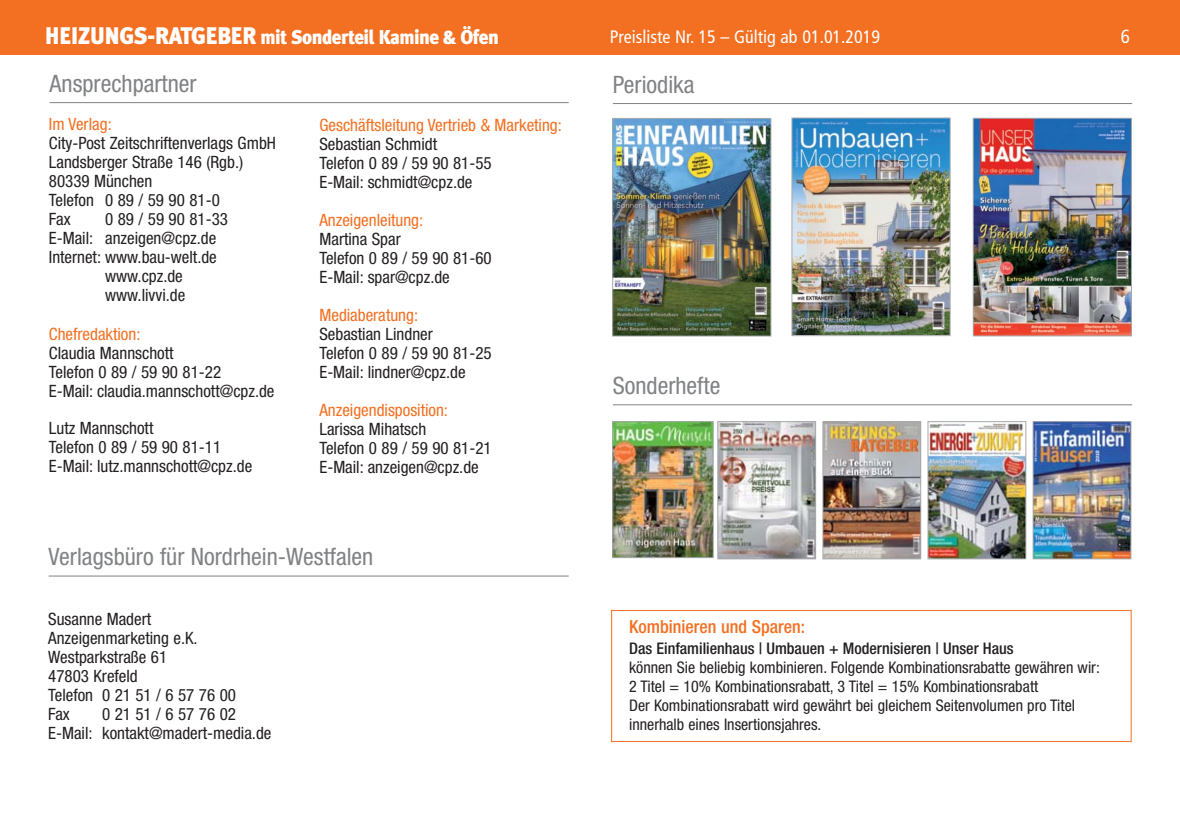
<style>
.page{position:relative;width:1180px;height:825px;background:#fff}
.page>*{position:absolute;margin:0;border:0;box-sizing:border-box;transform-origin:0 0}
.t1{font:condensed 24px "Helvetica Neue";color:#808285}
.t2{font:900 20px "Meta Plus";letter-spacing:-.03em;color:#fff;scale:.95 1}
.t3{font:condensed 19px "Frutiger";color:#fff}
.t4{font:condensed 18px "Frutiger";color:#fff}
.t5{font:500 condensed 18px "Helvetica Neue";color:#f36f21}
.t6{font:condensed 17px/19px "Helvetica Neue";color:#231f20}
.t7{font:condensed 17px "Helvetica Neue";color:#f36f21}
.t8{font:condensed 16px/19px "Helvetica Neue";color:#231f20}
.t9{font:500 condensed 16px "Helvetica Neue";color:#231f20}
.s1{font-size:24px}
</style>
<div class="page">
<div style="left:0;top:0;width:1179px;height:55px;background:#f36f21"></div>
<div style="left:611px;top:610px;width:520px;height:132px;border:1px solid #f36f21"></div>
<hr style="left:612px;top:103px;width:519px;height:1px;background:#808285">
<hr style="left:612px;top:404px;width:519px;height:1px;background:#808285">
<hr style="left:50px;top:102px;width:518px;height:1px;background:#808285">
<hr style="left:49px;top:576px;width:519px;height:1px;background:#808285">
<img style="left:614px;top:120px;width:155px;height:214px">
<div style="left:612px;top:118px;width:159px;height:218px;border:1px solid #a7a9ac"></div>
<img style="left:793px;top:120px;width:155px;height:214px">
<div style="left:791px;top:118px;width:159px;height:218px;border:1px solid #a7a9ac"></div>
<img style="left:974px;top:120px;width:155px;height:214px">
<div style="left:972px;top:118px;width:159px;height:218px;border:1px solid #a7a9ac"></div>
<img style="left:614px;top:423px;width:97px;height:133px">
<div style="left:612px;top:421px;width:101px;height:137px;border:1px solid #a7a9ac"></div>
<img style="left:719px;top:423px;width:94px;height:134px">
<div style="left:717px;top:421px;width:98px;height:138px;border:1px solid #a7a9ac"></div>
<img style="left:824px;top:423px;width:94px;height:134px">
<div style="left:822px;top:421px;width:98px;height:138px;border:1px solid #a7a9ac"></div>
<img style="left:929px;top:423px;width:94px;height:134px">
<div style="left:927px;top:421px;width:98px;height:138px;border:1px solid #a7a9ac"></div>
<img style="left:1034px;top:423px;width:95px;height:134px">
<div style="left:1032px;top:421px;width:99px;height:138px;border:1px solid #a7a9ac"></div>
<p class="t2" style="left:45px;top:30px;width:479px"><span class="s1">HEIZUNGS-RATGEBER</span> mit Sonderteil Kamine &amp; Öfen</p>
<p class="t4" style="left:610px;top:30px;width:272px">Preisliste Nr. 15 – Gültig ab 01.01.2019</p>
<p class="t3" style="left:1120px;top:29px;width:11px">6</p>
<h1 class="t1" style="left:50px;top:75px;width:148px">Ansprechpartner</h1>
<p class="t7" style="left:49px;top:117px;width:64px">Im Verlag:</p>
<p class="t6" style="left:49px;top:134px;width:228px">City-Post Zeitschriftenverlags GmbH<br>Landsberger Straße 146 (Rgb.)<br>80339 München<br>Telefon 0 89 / 59 90 81-0<br>Fax</p>
<p class="t6" style="left:105px;top:210px;width:124px">0 89 / 59 90 81-33</p>
<p class="t6" style="left:49px;top:229px;width:169px">E-Mail: anzeigen@cpz.de</p>
<p class="t6" style="left:49px;top:248px;width:169px">Internet: www.bau-welt.de</p>
<p class="t6" style="left:105px;top:267px;width:79px">www.cpz.de</p>
<p class="t6" style="left:105px;top:286px;width:82px">www.livvi.de</p>
<p class="t7" style="left:49px;top:327px;width:93px">Chefredaktion:</p>
<p class="t6" style="left:49px;top:344px;width:227px">Claudia Mannschott<br>Telefon 0 89 / 59 90 81-22<br>E-Mail: claudia.mannschott@cpz.de</p>
<p class="t6" style="left:49px;top:419px;width:205px">Lutz Mannschott<br>Telefon 0 89 / 59 90 81-11<br>E-Mail: lutz.mannschott@cpz.de</p>
<p class="t7" style="left:319px;top:119px;width:244px">Geschäftsleitung Vertrieb &amp; Marketing:</p>
<p class="t6" style="left:319px;top:136px;width:174px">Sebastian Schmidt<br>Telefon 0 89 / 59 90 81-55<br>E-Mail: schmidt@cpz.de</p>
<p class="t7" style="left:319px;top:214px;width:105px">Anzeigenleitung:</p>
<p class="t6" style="left:319px;top:231px;width:174px">Martina Spar<br>Telefon 0 89 / 59 90 81-60<br>E-Mail: spar@cpz.de</p>
<p class="t7" style="left:319px;top:309px;width:100px">Mediaberatung:</p>
<p class="t6" style="left:319px;top:326px;width:174px">Sebastian Lindner<br>Telefon 0 89 / 59 90 81-25<br>E-Mail: lindner@cpz.de</p>
<p class="t7" style="left:319px;top:404px;width:130px">Anzeigendisposition:</p>
<p class="t6" style="left:319px;top:421px;width:174px">Larissa Mihatsch<br>Telefon 0 89 / 59 90 81-21<br>E-Mail: anzeigen@cpz.de</p>
<h1 class="t1" style="left:49px;top:548px;width:326px">Verlagsbüro für Nordrhein-Westfalen</h1>
<p class="t6" style="left:48px;top:610px;width:189px">Susanne Madert<br>Anzeigenmarketing e.K.<br>Westparkstraße 61<br>47803 Krefeld<br>Telefon 0 21 51 / 6 57 76 00<br>Fax</p>
<p class="t6" style="left:48px;top:705px;width:225px;text-indent:54px">0 21 51 / 6 57 76 02<br>E-Mail: kontakt@madert-media.de</p>
<h1 class="t1" style="left:612px;top:76px;width:83px">Periodika</h1>
<h1 class="t1" style="left:612px;top:377px;width:109px">Sonderhefte</h1>
<p class="t5" style="left:629px;top:620px;width:177px">Kombinieren und Sparen:</p>
<p class="t9" style="left:629px;top:642px;width:386px">Das Einfamilienhaus | Umbauen + Modernisieren | Unser Haus</p>
<p class="t8" style="left:629px;top:659px;width:472px">können Sie beliebig kombinieren. Folgende Kombinationsrabatte gewähren wir:<br>2 Titel = 10% Kombinationsrabatt, 3 Titel = 15% Kombinationsrabatt<br>Der Kombinationsrabatt wird gewährt bei gleichem Seitenvolumen pro Titel innerhalb eines Insertionsjahres.</p>
</div>
